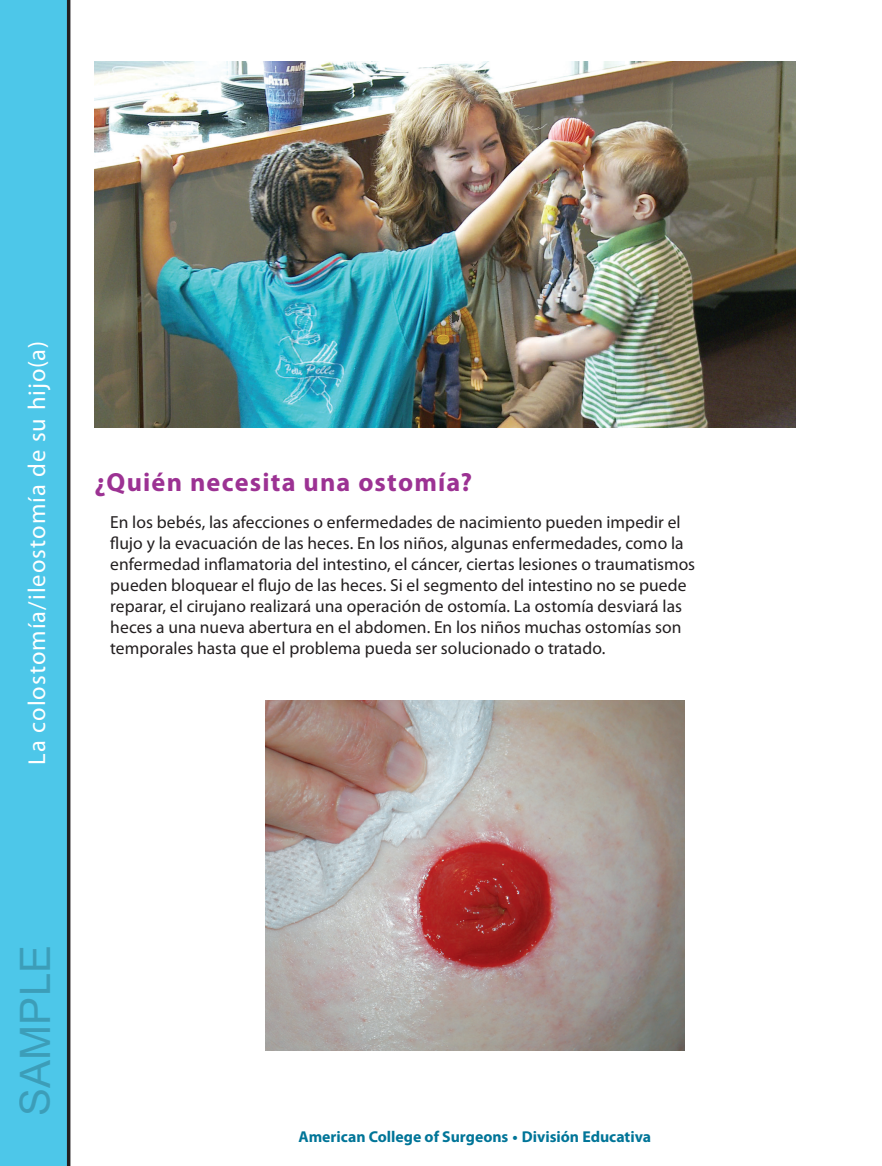
<style>
.page{position:relative;width:882px;height:1166px;background:#fff}
.page>*{position:absolute;margin:0;border:0;box-sizing:border-box;transform-origin:0 0}
.t1{font:42px "Arial";color:rgb(0 0 0/.21)}
.t2{font:700 26.25px "Myriad Pro";letter-spacing:.045em;color:#9c3293}
.t3{font:24.5px "Myriad Pro";letter-spacing:.04em;color:#fff}
.t4{font:17.5px/21px "Myriad Pro";letter-spacing:.005em;color:#231f20}
.t5{font:700 15.75px "Myriad Pro";color:#007598}
</style>
<div class="page">
<div style="left:0;top:0;width:70px;height:1166px;background:#4dc7e9"></div>
<img style="left:94px;top:61px;width:701px;height:366px">
<img style="left:266px;top:700px;width:418px;height:350px">
<h3 class="t3" style="left:22px;top:765px;width:425px;rotate:-90deg">La colostomía/ileostomía de su hijo(a)</h3>
<h2 class="t2" style="left:94px;top:465px;width:379px">¿Quién necesita una ostomía?</h2>
<p class="t4" style="left:110px;top:511px;width:586px">En los bebés, las afecciones o enfermedades de nacimiento pueden impedir el flujo y la evacuación de las heces. En los niños, algunas enfermedades, como la enfermedad inflamatoria del intestino, el cáncer, ciertas lesiones o traumatismos pueden bloquear el flujo de las heces. Si el segmento del intestino no se puede reparar, el cirujano realizará una operación de ostomía. La ostomía desviará las heces a una nueva abertura en el abdomen. En los niños muchas ostomías son temporales hasta que el problema pueda ser solucionado o tratado.</p>
<h1 class="t1" style="left:6px;top:1115px;width:172px;rotate:-90deg">SAMPLE</h1>
<p class="t5" style="left:298px;top:1126px;width:354px">American College of Surgeons • División Educativa</p>
</div>
